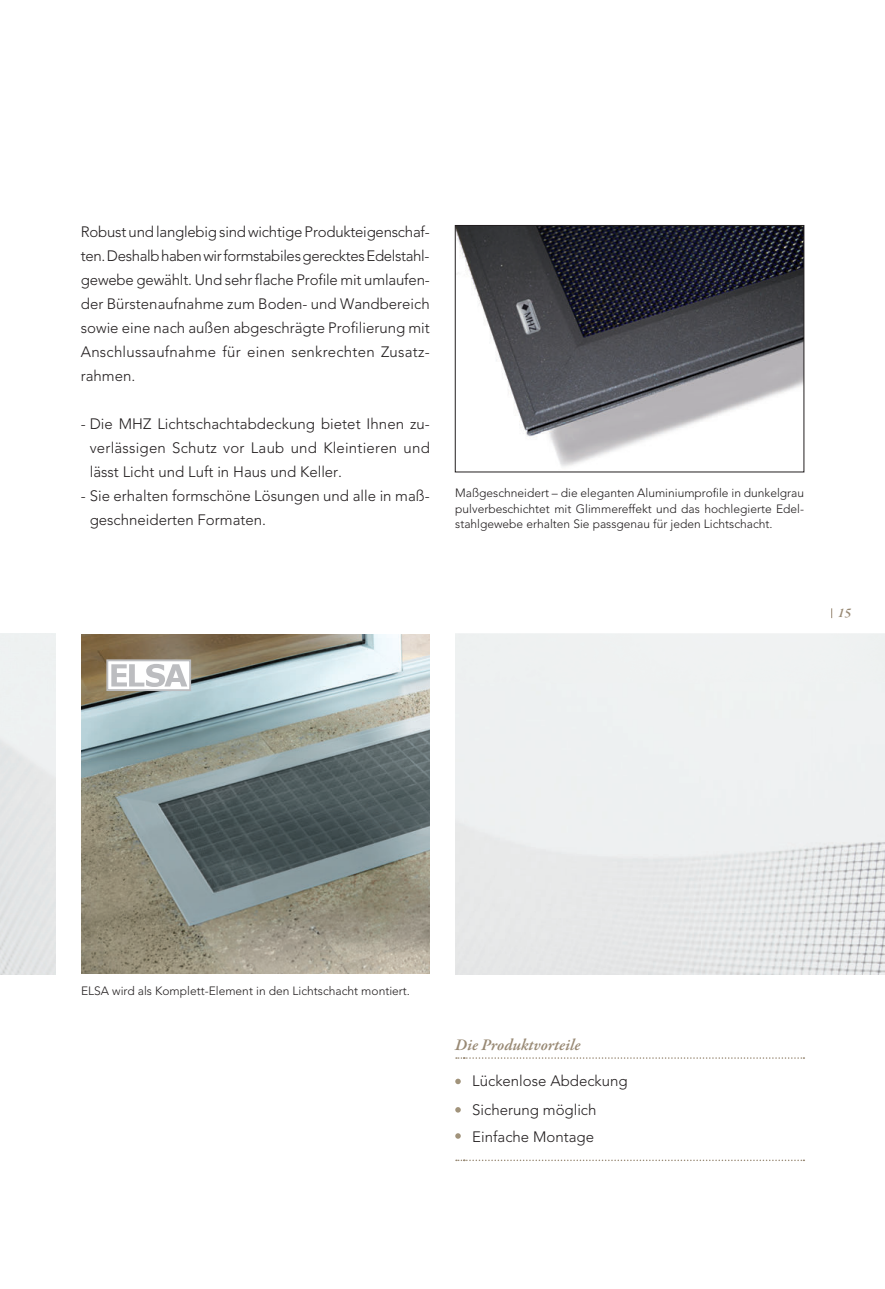
<style>
.page{position:relative;width:885px;height:1289px;background:#fff}
.page>*{position:absolute;margin:0;border:0;box-sizing:border-box;transform-origin:0 0}
.t1{font:italic 600 16.5px "Garamond Premr Pro";letter-spacing:-.005em;color:#998a75}
.t2{font:300 15px/24px "Avenir";color:#231f20}
.t3{font:italic 600 13.5px "Garamond Premr Pro";color:#998a75}
.t4{font:300 12px/15px "Avenir";color:#231f20;text-align:justify}
</style>
<div class="page">
<img style="left:81px;top:634px;width:348px;height:339px">
<svg style="left:456px;top:1057px;width:348px;height:1px"></svg>
<svg style="left:456px;top:1159px;width:348px;height:2px"></svg>
<svg style="left:455px;top:1078px;width:5px;height:6px"></svg>
<svg style="left:455px;top:1107px;width:5px;height:5px"></svg>
<svg style="left:455px;top:1133px;width:5px;height:5px"></svg>
<div style="left:107px;top:660px;width:83px;height:30px;background:#fff"></div>
<div style="left:106px;top:659px;width:85px;height:32px;border:2px solid #bcbdc0"></div>
<svg style="left:111px;top:664px;width:76px;height:23px"></svg>
<img style="left:455px;top:634px;width:429px;height:340px">
<img style="left:457px;top:227px;width:345px;height:240px">
<div style="left:455px;top:225px;width:349px;height:247px;border:1px solid #231f20"></div>
<p class="t2" style="left:81px;top:220px;width:350px;text-align:justify">Robust und langlebig sind wichtige Produkteigenschaf&shy;ten. Deshalb haben wir formstabiles gerecktes Edelstahl&shy;gewebe gewählt. Und sehr flache Profile mit umlaufen&shy;der Bürstenaufnahme zum Boden- und Wandbe reich sowie eine nach außen abgeschrägte Profilierung mit Anschlussaufnahme für einen senkrechten Zusatz&shy;rahmen.</p>
<p class="t2" style="left:90px;top:412px;width:341px;text-align:justify;text-indent:-9px">- Die MHZ Lichtschachtabdeckung bietet Ihnen zu&shy;verlässigen Schutz vor Laub und Kleintieren und lässt Licht und Luft in Haus und Keller.</p>
<p class="t2" style="left:90px;top:484px;width:341px;text-indent:-9px">- Sie erhalten formschöne Lösungen und alle in maß&shy;geschneiderten Formaten.</p>
<p class="t4" style="left:455px;top:486px;width:350px">Maßgeschneidert – die eleganten Aluminiumprofile in dunkelgrau pulverbeschichtet mit Glimmereffekt und das hochlegierte Edel&shy;stahlgewebe erhalten Sie passgenau für jeden Lichtschacht.</p>
<p class="t3" style="left:837px;top:604px;width:15px">15</p>
<p class="t4" style="left:81px;top:983px;width:330px">ELSA wird als Komplett-Element in den Lichtschacht montiert.</p>
<p class="t1" style="left:455px;top:1034px;width:127px">Die Produktvorteile</p>
<p class="t2" style="left:472px;top:1067px;width:157px;line-height:28.3px">Lückenlose Abdeckung<br>Sicherung möglich</p>
<p class="t2" style="left:472px;top:1124px;width:123px">Einfache Montage</p>
</div>
